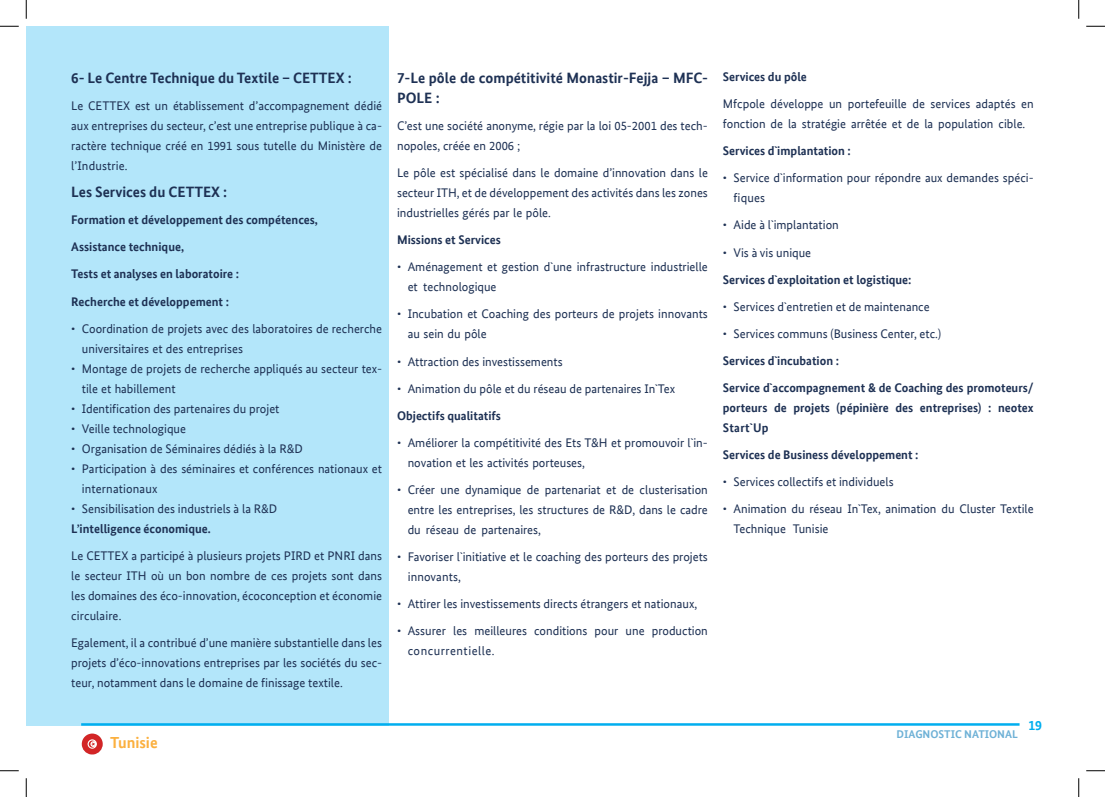
<style>
.page{position:relative;width:1105px;height:797px;background:#fff}
.page>*{position:absolute;margin:0;border:0;box-sizing:border-box;transform-origin:0 0}
.t1{font:700 16px "Bundes Sans Office";color:#fbb03f}
.t2{font:700 15px/20px "Bundes Sans Office";color:#1e3154}
.t3{font:700 13.75px "Bundes Sans Office";color:#00aeef}
.t4{font:12.5px/20px "Bundes Sans Office";color:#1e3154}
.t5{font:700 12.5px/20px "Bundes Sans Office";color:#1e3154;text-align:justify}
.t6{font:700 11.25px "Bundes Sans Office";color:#6eb1d6}
</style>
<div class="page">
<hr style="left:81px;top:723px;width:938px;height:2px;background:#00aeef">
<svg style="left:82px;top:733px;width:21px;height:21px"></svg>
<div style="left:88px;top:739px;width:9px;height:9px;background:#fff;border-radius:50%"></div>
<svg style="left:89px;top:740px;width:6px;height:7px"></svg>
<div style="left:26px;top:26px;width:363px;height:699px;background:#b3e6fa"></div>
<svg style="left:0;top:25px;width:19px;height:2px"></svg>
<svg style="left:1086px;top:25px;width:19px;height:2px"></svg>
<svg style="left:0;top:770px;width:19px;height:1px"></svg>
<svg style="left:1086px;top:770px;width:19px;height:1px"></svg>
<svg style="left:25px;top:0;width:2px;height:19px"></svg>
<svg style="left:25px;top:778px;width:2px;height:19px"></svg>
<svg style="left:1078px;top:0;width:1px;height:19px"></svg>
<svg style="left:1078px;top:778px;width:1px;height:19px"></svg>
<p class="t2" style="left:71px;top:68px;width:282px">6- Le Centre Technique du Textile – CETTEX :</p>
<p class="t4" style="left:71px;top:96px;width:312px;text-align:justify">Le CETTEX est un établissement d’accompagnement dédié aux entreprises du secteur, c’est une entreprise publique à ca&shy;ractère technique créé en 1991 sous tutelle du Ministère de l’Industrie.</p>
<p class="t2" style="left:71px;top:182px;width:157px">Les Services du CETTEX :</p>
<p class="t5" style="left:71px;top:210px;width:248px">Formation et développement des compétences,</p>
<p class="t5" style="left:71px;top:237px;width:114px">Assistance technique,</p>
<p class="t5" style="left:71px;top:264px;width:169px">Tests et analyses en laboratoire :</p>
<p class="t5" style="left:71px;top:291px;width:159px">Recherche et développement :</p>
<p class="t4" style="left:82px;top:318px;width:302px;text-indent:-11px">• Coordination de projets avec des laboratoires de recherche universitaires et des entreprises</p>
<p class="t4" style="left:82px;top:358px;width:302px;text-indent:-11px">• Montage de projets de recherche appliqués au secteur tex&shy;tile et habillement</p>
<p class="t4" style="left:71px;top:398px;width:210px">• Identification des partenaires du projet</p>
<p class="t4" style="left:71px;top:418px;width:116px">• Veille technologique</p>
<p class="t4" style="left:71px;top:438px;width:233px">• Organisation de Séminaires dédiés à la R&amp;D</p>
<p class="t4" style="left:82px;top:458px;width:302px;text-indent:-11px">• Participation à des séminaires et conférences nationaux et internationaux</p>
<p class="t4" style="left:71px;top:498px;width:208px">• Sensibilisation des industriels à la R&amp;D</p>
<p class="t5" style="left:71px;top:518px;width:141px">L’intelligence économique.</p>
<p class="t4" style="left:71px;top:545px;width:312px;text-align:justify">Le CETTEX a participé à plusieurs projets PIRD et PNRI dans le secteur ITH où un bon nombre de ces projets sont dans les domaines des éco-innovation, écoconception et économie circulaire.</p>
<p class="t4" style="left:71px;top:632px;width:312px;text-align:justify">Egalement, il a contribué d’une manière substantielle dans les projets d’éco-innovations entreprises par les sociétés du sec&shy;teur, notamment dans le domaine de finissage textile.</p>
<p class="t2" style="left:397px;top:68px;width:312px">7-Le pôle de compétitivité Monastir-Fejja – MFC-<br>POLE :</p>
<p class="t4" style="left:397px;top:116px;width:312px">C’est une société anonyme, régie par la loi 05-2001 des tech&shy;nopoles, créée en 2006 ;</p>
<p class="t4" style="left:397px;top:163px;width:312px;text-align:justify">Le pôle est spécialisé dans le domaine d’innovation dans le secteur ITH, et de développement des activités dans les zones industrielles gérés par le pôle.</p>
<p class="t5" style="left:397px;top:230px;width:105px">Missions et Services</p>
<p class="t4" style="left:408px;top:257px;width:302px;text-indent:-11px">• Aménagement et gestion d`une infrastructure industrielle et technologique</p>
<p class="t4" style="left:408px;top:304px;width:302px;text-indent:-11px">• Incubation et Coaching des porteurs de projets innovants au sein du pôle</p>
<p class="t4" style="left:397px;top:351px;width:167px">• Attraction des investissements</p>
<p class="t4" style="left:397px;top:378px;width:280px">• Animation du pôle et du réseau de partenaires In`Tex</p>
<p class="t5" style="left:397px;top:405px;width:105px">Objectifs qualitatifs</p>
<p class="t4" style="left:408px;top:432px;width:302px;text-indent:-11px">• Améliorer la compétitivité des Ets T&amp;H et promouvoir l`in&shy;novation et les activités porteuses,</p>
<p class="t4" style="left:408px;top:479px;width:302px;text-align:justify;text-indent:-11px">• Créer une dynamique de partenariat et de clusterisation entre les entreprises, les structures de R&amp;D, dans le cadre du réseau de partenaires,</p>
<p class="t4" style="left:408px;top:547px;width:302px;text-indent:-11px">• Favoriser l`initiative et le coaching des porteurs des projets innovants,</p>
<p class="t4" style="left:397px;top:594px;width:302px">• Attirer les investissements directs étrangers et nationaux,</p>
<p class="t4" style="left:408px;top:621px;width:302px;text-indent:-11px">• Assurer les meilleures conditions pour une production concurrentielle.</p>
<p class="t1" style="left:110px;top:733px;width:49px">Tunisie</p>
<p class="t5" style="left:723px;top:67px;width:86px">Services du pôle</p>
<p class="t4" style="left:723px;top:94px;width:312px">Mfcpole développe un portefeuille de services adaptés en fonction de la stratégie arrêtée et de la population cible.</p>
<p class="t5" style="left:723px;top:141px;width:129px">Services d`implantation :</p>
<p class="t4" style="left:733px;top:168px;width:302px;text-indent:-11px">• Service d`information pour répondre aux demandes spéci&shy;fiques</p>
<p class="t4" style="left:723px;top:215px;width:117px">• Aide à l`implantation</p>
<p class="t4" style="left:723px;top:242px;width:90px">• Vis à vis unique</p>
<p class="t5" style="left:723px;top:269px;width:190px">Services d`exploitation et logistique:</p>
<p class="t4" style="left:723px;top:296px;width:208px">• Services d`entretien et de maintenance</p>
<p class="t4" style="left:723px;top:323px;width:220px">• Services communs (Business Center, etc.)</p>
<p class="t5" style="left:723px;top:350px;width:118px">Services d`incubation :</p>
<p class="t5" style="left:723px;top:378px;width:312px">Service d`accompagnement &amp; de Coaching des promoteurs/ porteurs de projets (pépinière des entreprises) : neotex Start`Up</p>
<p class="t5" style="left:723px;top:445px;width:197px">Services de Business développement :</p>
<p class="t4" style="left:723px;top:472px;width:172px">• Services collectifs et individuels</p>
<p class="t4" style="left:733px;top:499px;width:302px;text-indent:-11px">• Animation du réseau In`Tex, animation du Cluster Textile<br>Technique Tunisie</p>
<p class="t6" style="left:897px;top:727px;width:123px">DIAGNOSTIC NATIONAL</p>
<p class="t3" style="left:1028px;top:717px;width:15px">19</p>
</div>
